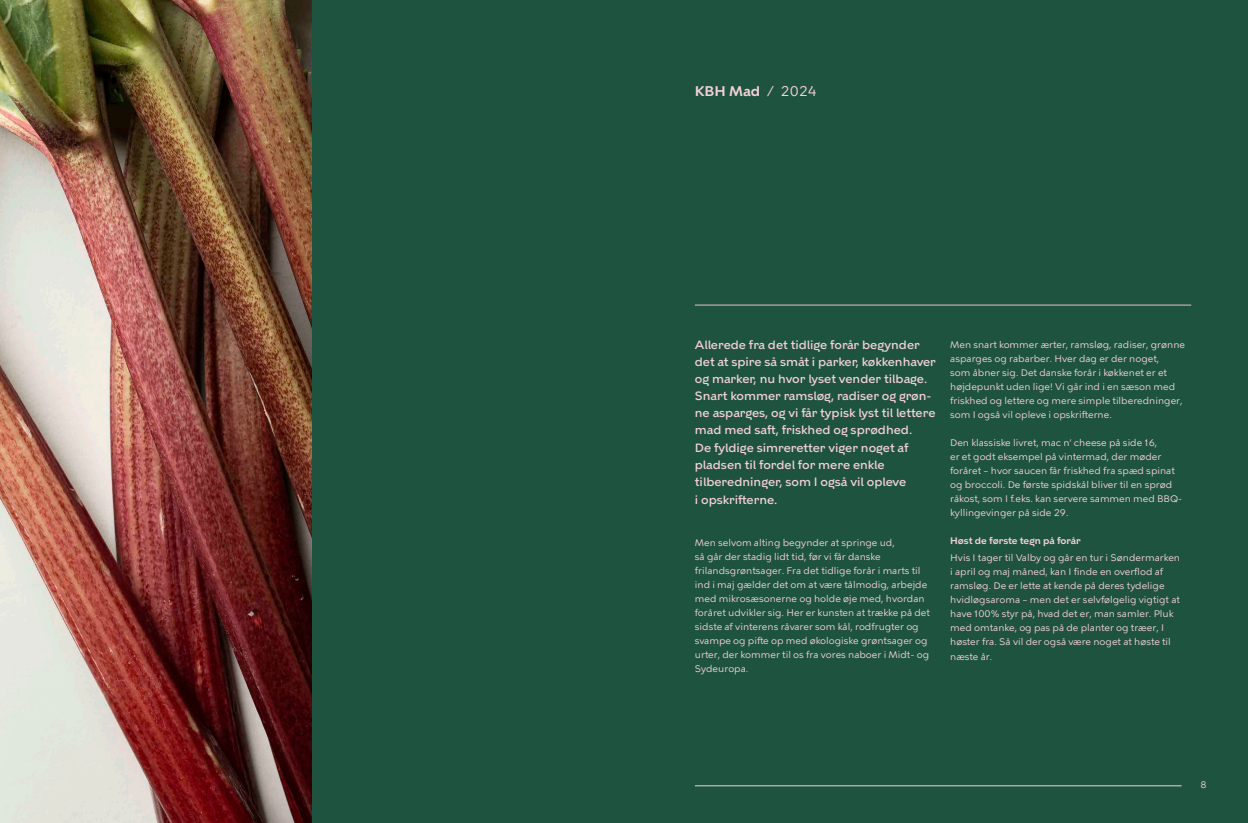
<style>
.page{position:relative;width:1248px;height:823px;background:#fff}
.page>*{position:absolute;margin:0;border:0;box-sizing:border-box;transform-origin:0 0}
.t1{font:600 14px "KBH";color:#f3d1d6}
.t2{font:500 12px/17px "KBH";color:#f3d1d6}
.t3{font:9.5px/14px "KBH Tekst";color:#f3d1d6}
.t4{font:600 9.5px "KBH";color:#f3d1d6}
.s1{font-weight:400}
</style>
<div class="page">
<img style="left:0;top:0;width:312px;height:822px">
<div style="left:312px;top:0;width:935px;height:822px;background:#1e5340"></div>
<hr style="left:694px;top:305px;width:497px;height:1px;background:#f1bdcb">
<hr style="left:694px;top:785px;width:487px;height:1px;background:#f3d1d6">
<p class="t1" style="left:694px;top:82px;width:124px">KBH Mad <span class="s1">/ 2024</span></p>
<p class="t2" style="left:694px;top:336px;width:242px">Allerede fra det tidlige forår begynder det at spire så småt i parker, køkkenhaver og marker, nu hvor lyset vender tilbage.<br>Snart kommer ramsløg, radiser og grøn&shy;ne asparges, og vi får typisk lyst til lettere mad med saft, friskhed og sprødhed.</p>
<p class="t2" style="left:694px;top:438px;width:215px">De fyldige simreretter viger noget af pladsen til fordel for mere enkle</p>
<p class="t2" style="left:694px;top:472px;width:213px">tilberedninger, som I også vil opleve</p>
<p class="t2" style="left:694px;top:490px;width:84px">i opskrifterne.</p>
<p class="t3" style="left:694px;top:535px;width:236px">Men selvom alting begynder at springe ud,<br>så går der stadig lidt tid, før vi får danske frilandsgrøntsager. Fra det tidlige forår i marts til ind i maj gælder det om at være tålmodig, arbejde med mikrosæsonerne og holde øje med, hvordan foråret udvikler sig. Her er kunsten at trække på det sidste af vinterens råvarer som kål, rodfrugter og svampe og pifte op med økologiske grøntsager og urter, der kommer til os fra vores naboer i Midt- og Sydeuropa.</p>
<p class="t3" style="left:950px;top:337px;width:236px">Men snart kommer ærter, ramsløg, radiser, grønne asparges og rabarber. Hver dag er der noget,<br>som åbner sig. Det danske forår i køkkenet er et højdepunkt uden lige! Vi går ind i en sæson med friskhed og lettere og mere simple tilberedninger, som I også vil opleve i opskrifterne.</p>
<p class="t3" style="left:950px;top:435px;width:233px">Den klassiske livret, mac n’ cheese på side 16,<br>er et godt eksempel på vintermad, der møder foråret – hvor saucen får friskhed fra spæd spinat og broccoli. De første spidskål bliver til en sprød råkost, som I f.eks. kan servere sammen med BBQ&shy;kyllingevinger på side 29.</p>
<p class="t4" style="left:950px;top:534px;width:132px">Høst de første tegn på forår</p>
<p class="t3" style="left:950px;top:550px;width:231px">Hvis I tager til Valby og går en tur i Søndermarken i april og maj måned, kan I finde en overflod af ramsløg. De er lette at kende på deres tydelige hvidløgsaroma – men det er selvfølgelig vigtigt at have 100% styr på, hvad det er, man samler. Pluk med omtanke, og pas på de planter og træer, I høster fra. Så vil der også være noget at høste til</p>
<p class="t3" style="left:950px;top:649px;width:44px">næste år.</p>
<p class="t3" style="left:1200px;top:777px;width:8px">8</p>
</div>
